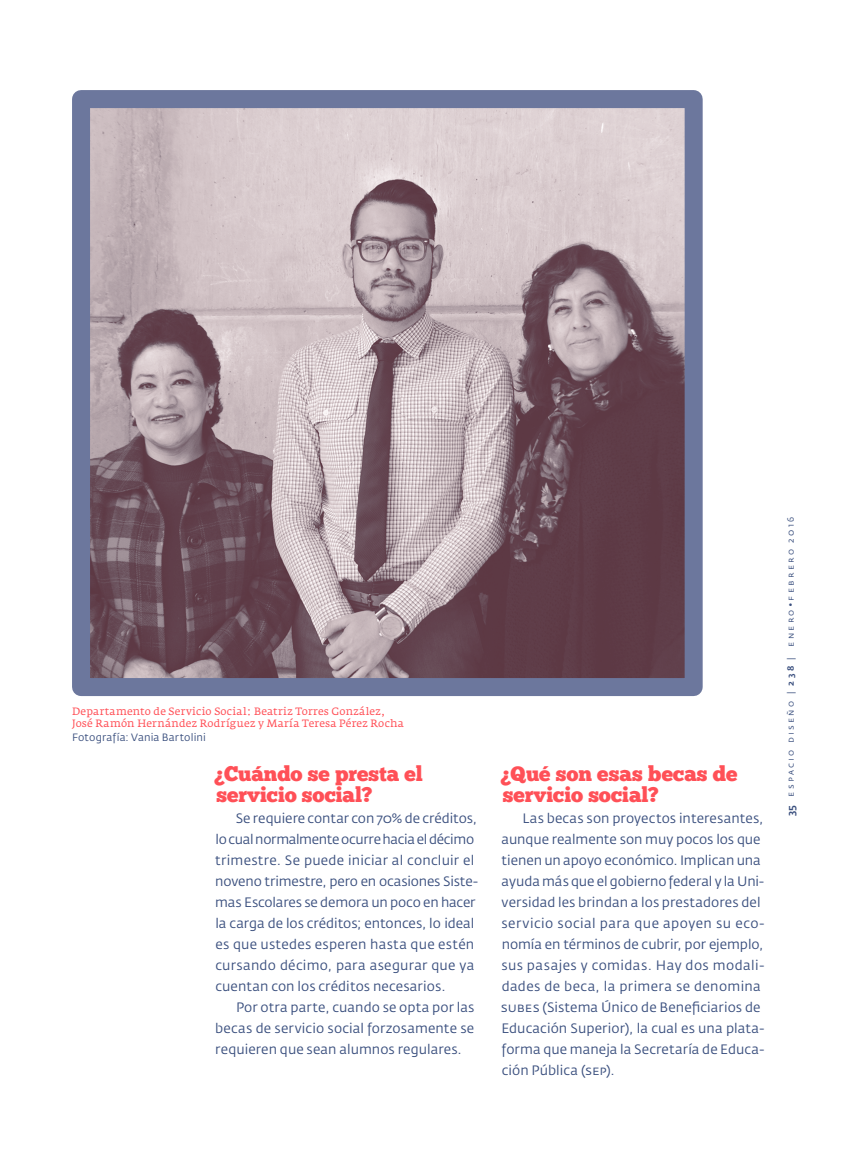
<style>
.page{position:relative;width:851px;height:1149px;background:#fff}
.page>*{position:absolute;margin:0;border:0;box-sizing:border-box;transform-origin:0 0}
.Preguntas{font:21px/21px "Chunk Five Ex";letter-spacing:-.005em;color:#ff5057}
.Cuerpo_con_sangria{font:13.5px/21px "Fedra Sans Std";color:#3a4f7e}
.Título_pie_de_foto{font:10.5px "Fedra Serif A";letter-spacing:.025em;color:#ff5057}
.Pie_de_foto{font:10.5px "Fedra Sans Std";letter-spacing:.01em;color:#3a4f7e}
.t1{font:500 10.5px "Fedra Sans Std";color:#3a4f7e}
.Cuerpo_de_texto{font:9px "Fedra Sans Std";letter-spacing:.26em;color:#3a4f7e}
.s1{font-weight:500}
.s2{font-style:inherit}
</style>
<div class="page">
<img style="left:91px;top:109px;width:592px;height:567px">
<div style="left:72px;top:90px;width:630px;height:605px;border:18px solid #6c779d"></div>
<p class="Título_pie_de_foto" style="left:72px;top:704px;width:315px">Departamento de Servicio Social: Beatriz Torres González,</p>
<p class="Título_pie_de_foto" style="left:72px;top:717px;width:333px">José Ramón Hernández Rodríguez y María Teresa Pérez Rocha</p>
<p class="Pie_de_foto" style="left:72px;top:730px;width:135px">Fotografía: Vania Bartolini</p>
<p class="Preguntas" style="left:214px;top:762px;width:210px">¿Cuándo se presta el servicio social?</p>
<p class="Cuerpo_con_sangria" style="left:215px;top:807px;width:264px;text-indent:21px">Se requiere contar con 70% de créditos, lo cual normalmente ocurre hacia el décimo trimestre. Se puede iniciar al concluir el noveno trimestre, pero en ocasiones Siste&shy;mas Escolares se demora un poco en hacer la carga de los créditos; entonces, lo ideal es que ustedes esperen hasta que estén cursando décimo, para asegurar que ya cuentan con los créditos necesarios.</p>
<p class="Cuerpo_con_sangria" style="left:215px;top:996px;width:261px;text-align:justify;text-indent:21px">Por otra parte, cuando se opta por las becas de servicio social forzosamente se requieren que sean alumnos regulares.</p>
<p class="Preguntas" style="left:500px;top:762px;width:238px">¿Qué son esas becas de servicio social?</p>
<p class="Cuerpo_con_sangria" style="left:501px;top:807px;width:265px;text-indent:21px">Las becas son proyectos interesantes, aunque realmente son muy pocos los que tienen un apoyo económico. Implican una ayuda más que el gobierno federal y la Uni&shy;versidad les brindan a los prestadores del servicio social para que apoyen su eco&shy;nomía en términos de cubrir, por ejemplo, sus pasajes y comidas. Hay dos modali&shy;dades de beca, la primera se denomina subes (Sistema Único de Beneficiarios de Educación Superior), la cual es una plata&shy;forma que maneja la Secretaría de Educa&shy;ción Pública (sep).</p>
<p class="Cuerpo_de_texto" style="left:784px;top:796px;width:282px;rotate:-90deg">espacio diseño | <span class="s1">238</span> | enero<span class="s2">•</span>febrero 2016</p>
<p class="t1" style="left:784px;top:815px;width:13px;rotate:-90deg">35</p>
</div>
